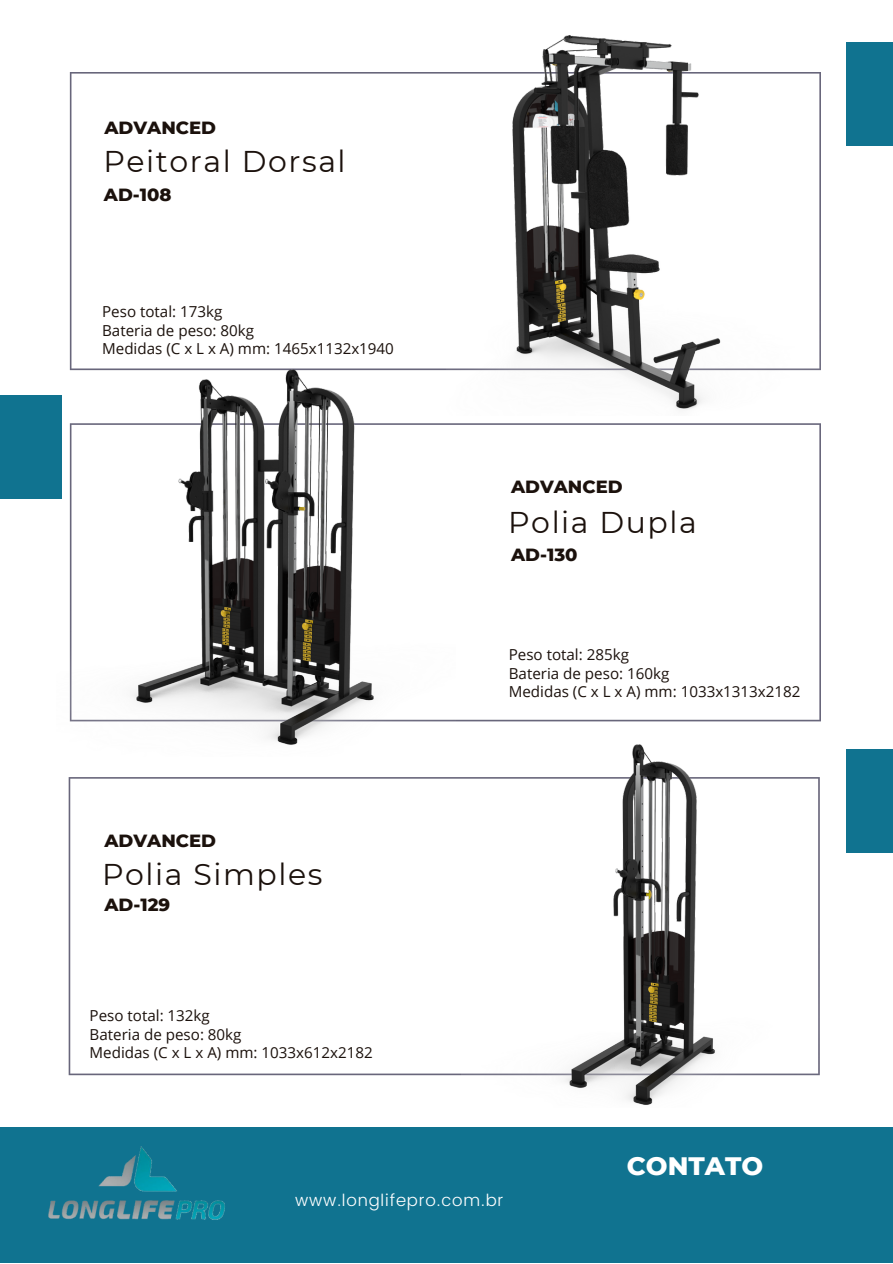
<style>
.page{position:relative;width:893px;height:1264px;background:#fff}
.page>*{position:absolute;margin:0;border:0;box-sizing:border-box;transform-origin:0 0}
.t1{font:30px "Montserrat";letter-spacing:.05em;color:#1b110c}
.t2{font:800 25.8px "Montserrat";color:#fff}
.t3{font:800 18px "Montserrat";color:#1b110c}
.t4{font:300 16.65px "Poppins";letter-spacing:.05em;color:#fff}
.t5{font:15.15px "Open Sans";color:#1b110c}
</style>
<div class="page">
<svg style="left:70px;top:72px;width:376px;height:288px"></svg>
<svg style="left:455px;top:423px;width:365px;height:298px"></svg>
<div style="left:0;top:395px;width:62px;height:103px;background:#107390"></div>
<img style="left:57px;top:360px;width:398px;height:385px">
<svg style="left:69px;top:777px;width:393px;height:298px"></svg>
<img style="left:462px;top:745px;width:358px;height:360px">
<img style="left:446px;top:35px;width:375px;height:380px">
<div style="left:0;top:1126px;width:892px;height:136px;background:#107390"></div>
<div style="left:846px;top:42px;width:46px;height:103px;background:#107390"></div>
<div style="left:846px;top:749px;width:46px;height:103px;background:#107390"></div>
<img style="left:48px;top:1146px;width:177px;height:74px">
<p class="t3" style="left:104px;top:117px;width:113px">ADVANCED</p>
<p class="t1" style="left:103px;top:143px;width:243px">Peitoral Dorsal</p>
<p class="t3" style="left:104px;top:183px;width:69px">AD-108</p>
<p class="t5" style="left:102px;top:301px;width:122px">Peso total: 173kg</p>
<p class="t5" style="left:102px;top:319px;width:153px">Bateria de peso: 80kg</p>
<p class="t5" style="left:102px;top:338px;width:293px">Medidas (C x L x A) mm: 1465x1132x1940</p>
<p class="t3" style="left:104px;top:829px;width:113px">ADVANCED</p>
<p class="t1" style="left:102px;top:855px;width:222px">Polia Simples</p>
<p class="t3" style="left:104px;top:893px;width:67px">AD-129</p>
<p class="t5" style="left:90px;top:1005px;width:122px">Peso total: 132kg</p>
<p class="t5" style="left:90px;top:1023px;width:153px">Bateria de peso: 80kg</p>
<p class="t5" style="left:90px;top:1041px;width:284px">Medidas (C x L x A) mm: 1033x612x2182</p>
<p class="t3" style="left:511px;top:475px;width:113px">ADVANCED</p>
<p class="t1" style="left:508px;top:504px;width:190px">Polia Dupla</p>
<p class="t3" style="left:511px;top:544px;width:68px">AD-130</p>
<p class="t5" style="left:508px;top:644px;width:122px">Peso total: 285kg</p>
<p class="t5" style="left:508px;top:662px;width:162px">Bateria de peso: 160kg</p>
<p class="t5" style="left:508px;top:680px;width:293px">Medidas (C x L x A) mm: 1033x1313x2182</p>
<p class="t2" style="left:626px;top:1150px;width:138px">CONTATO</p>
<p class="t4" style="left:295px;top:1189px;width:210px">www.longlifepro.com.br</p>
</div>
